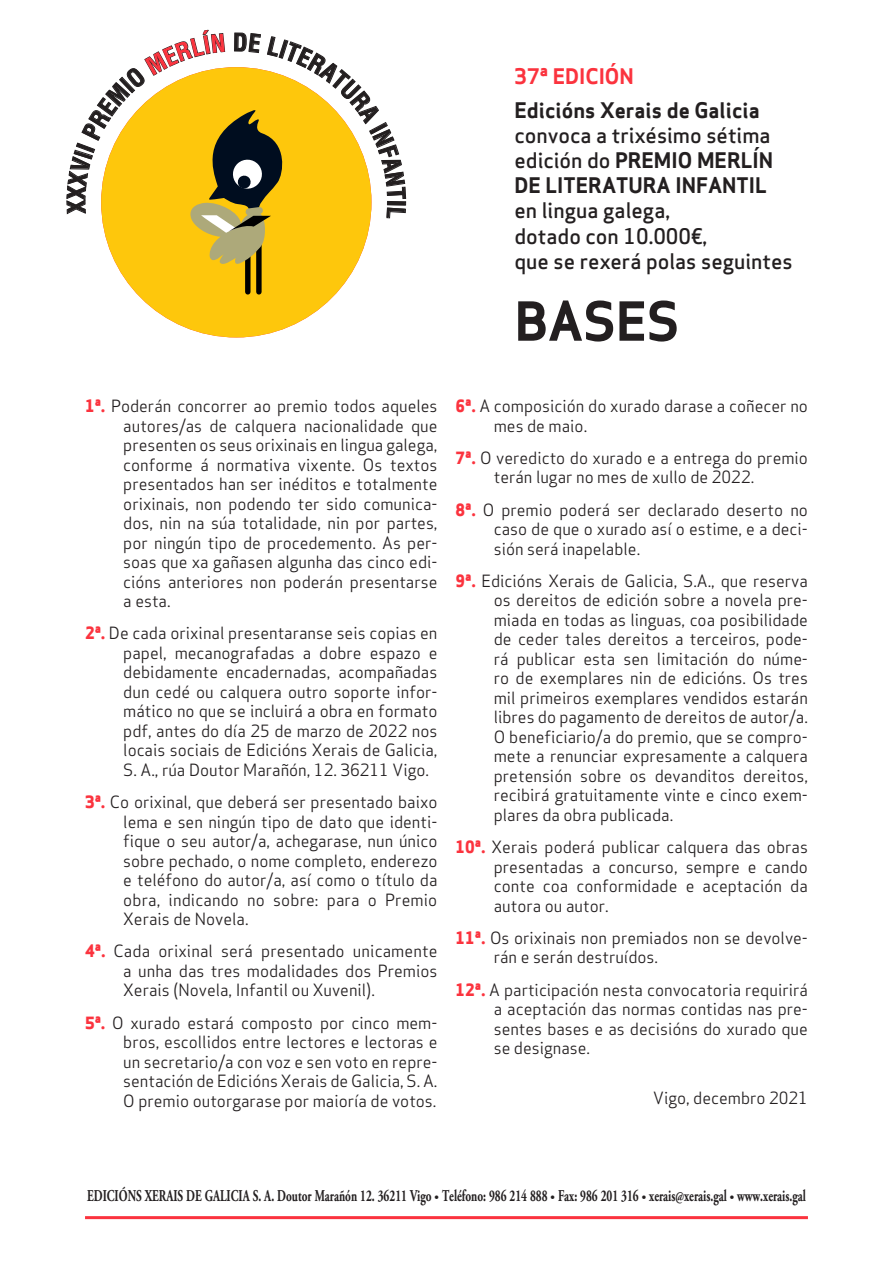
<style>
.page{position:relative;width:893px;height:1263px;background:#fff}
.page>*{position:absolute;margin:0;border:0;box-sizing:border-box;transform-origin:0 0}
.t1{font:700 52.5px "Apex Sans";color:#231f20}
.t2{font:500 21px/25.2px "Apex Sans";color:#231f20;text-align:justify}
.t3{font:700 21px "Apex Sans";color:#231f20}
.t4{font:700 21px "Apex Sans";color:#fb333e}
.t5{font:16.5px/19.5px "Apex Sans";color:#231f20;text-align:justify}
.t6{font:700 16.5px "Adobe Garamond Pro";color:#231f20;scale:.68 1}
.s1{font-weight:700}
.s2{font-weight:800;color:#fb333e}
.s3{font-style:inherit}
.s4{font-size:11.25px}
</style>
<div class="page">
<hr style="left:85px;top:1216px;width:723px;height:3px;background:#fb333e">
<div style="left:101px;top:67px;width:270px;height:270px;background:#fec70c;border-radius:50%"></div>
<div style="left:256px;top:230px;width:6px;height:64px;background:#000;border-radius:3px"></div>
<div style="left:245px;top:230px;width:5px;height:64px;background:#000;border-radius:3px"></div>
<svg style="left:101px;top:67px;width:271px;height:201px"></svg>
<p class="t4" style="left:514px;top:62px;width:121px">37ª EDICIÓN</p>
<p class="t3" style="left:514px;top:96px;width:247px">Edicións Xerais de Galicia</p>
<p class="t2" style="left:514px;top:120px;width:260px">convoca a trixésimo sétima edición do <span class="s1">PREMIO MERLÍN DE LITERATURA INFANTIL</span></p>
<p class="t2" style="left:514px;top:195px;width:280px;text-align:left">en lingua galega,<br>dotado con 10.000€,<br>que se rexerá polas seguintes</p>
<h1 class="t1" style="left:514px;top:287px;width:166px">BASES</h1>
<p class="t5" style="left:123px;top:395px;width:316px;text-indent:-38px"><span class="s2">1ª.</span> Poderán concorrer ao premio todos aqueles autores/as de calquera nacionalidade que presenten os seus orixinais en lingua galega, conforme á normativa vixente. Os textos presentados han ser inéditos e totalmente orixinais, non podendo ter sido comunica&shy;dos, nin na súa totalidade, nin por partes, por ningún tipo de procedemento. As per&shy;soas que xa gañasen algunha das cinco edi&shy;cións anteriores non poderán presentarse a esta.</p>
<p class="t5" style="left:123px;top:622px;width:316px;text-indent:-38px"><span class="s2">2ª.</span> De cada orixinal presentaranse seis copias en papel, mecanografadas a dobre espazo e debidamente encadernadas, acompañadas dun cedé ou calquera outro soporte infor&shy;mático no que se incluirá a obra en formato pdf, antes do día 25 de marzo de 2022 nos locais sociais de Edicións Xerais de Galicia, S. A., rúa Doutor Marañón, 12. 36211 Vigo.</p>
<p class="t5" style="left:123px;top:791px;width:316px;text-indent:-38px"><span class="s2">3ª.</span> Co orixinal, que deberá ser presentado baixo lema e sen ningún tipo de dato que identi&shy;fique o seu autor/a, achegarase, nun único sobre pechado, o nome completo, enderezo e teléfono do autor/a, así como o título da obra, indicando no sobre: para o Premio Xerais de Novela.</p>
<p class="t5" style="left:123px;top:940px;width:316px;text-indent:-38px"><span class="s2">4ª.</span> Cada orixinal será presentado unicamente a unha das tres modalidades dos Premios Xerais (Novela, Infantil ou Xuvenil).</p>
<p class="t5" style="left:123px;top:1011px;width:316px;text-indent:-38px"><span class="s2">5ª.</span> O xurado estará composto por cinco mem&shy;bros, escollidos entre lectores e lectoras e un secretario/a con voz e sen voto en repre&shy;sentación de Edicións Xerais de Galicia, S. A.<br>O premio outorgarase por maioría de votos.</p>
<p class="t5" style="left:494px;top:395px;width:316px;text-indent:-38px"><span class="s2">6ª.</span> A composición do xurado darase a coñecer no mes de maio.</p>
<p class="t5" style="left:494px;top:446px;width:316px;text-indent:-38px"><span class="s2">7ª.</span> O veredicto do xurado e a entrega do premio terán lugar no mes de xullo de 2022.</p>
<p class="t5" style="left:494px;top:498px;width:316px;text-indent:-38px"><span class="s2">8ª.</span> O premio poderá ser declarado deserto no caso de que o xurado así o estime, e a deci&shy;sión será inapelable.</p>
<p class="t5" style="left:494px;top:569px;width:316px;text-indent:-38px"><span class="s2">9ª.</span> Edicións Xerais de Galicia, S.A., que reserva os dereitos de edición sobre a novela pre&shy;miada en todas as linguas, coa posibilidade de ceder tales dereitos a terceiros, pode&shy;rá publicar esta sen limitación do núme&shy;ro de exemplares nin de edicións. Os tres mil primeiros exemplares vendidos estarán libres do pagamento de dereitos de autor/a.<br>O beneficiario/a do premio, que se compro&shy;mete a renunciar expresamente a calquera pretensión sobre os devanditos dereitos, recibirá gratuitamente vinte e cinco exem&shy;plares da obra publicada.</p>
<p class="t5" style="left:494px;top:836px;width:316px;text-indent:-38px"><span class="s2">10ª.</span> Xerais poderá publicar calquera das obras presentadas a concurso, sempre e cando conte coa conformidade e aceptación da autora ou autor.</p>
<p class="t5" style="left:494px;top:926px;width:316px;text-indent:-38px"><span class="s2">11ª.</span> Os orixinais non premiados non se devolve&shy;rán e serán destruídos.</p>
<p class="t5" style="left:494px;top:978px;width:316px;text-indent:-38px"><span class="s2">12ª.</span> A participación nesta convocatoria requirirá a aceptación das normas contidas nas pre&shy;sentes bases e as decisións do xurado que se designase.</p>
<p class="t5" style="left:653px;top:1086px;width:156px">Vigo, decembro 2021</p>
<p class="t6" style="left:87px;top:1186px;width:1058px"><span class="s3">EDICIÓNS XERAIS DE GALICIA S. A.</span> Doutor Marañón 12. 36211 Vigo <span class="s4">•</span> Teléfono: 986 214 888 <span class="s4">•</span> Fax: 986 201 316 <span class="s4">•</span> xerais@xerais.gal <span class="s4">•</span> www.xerais.gal</p>
</div>
